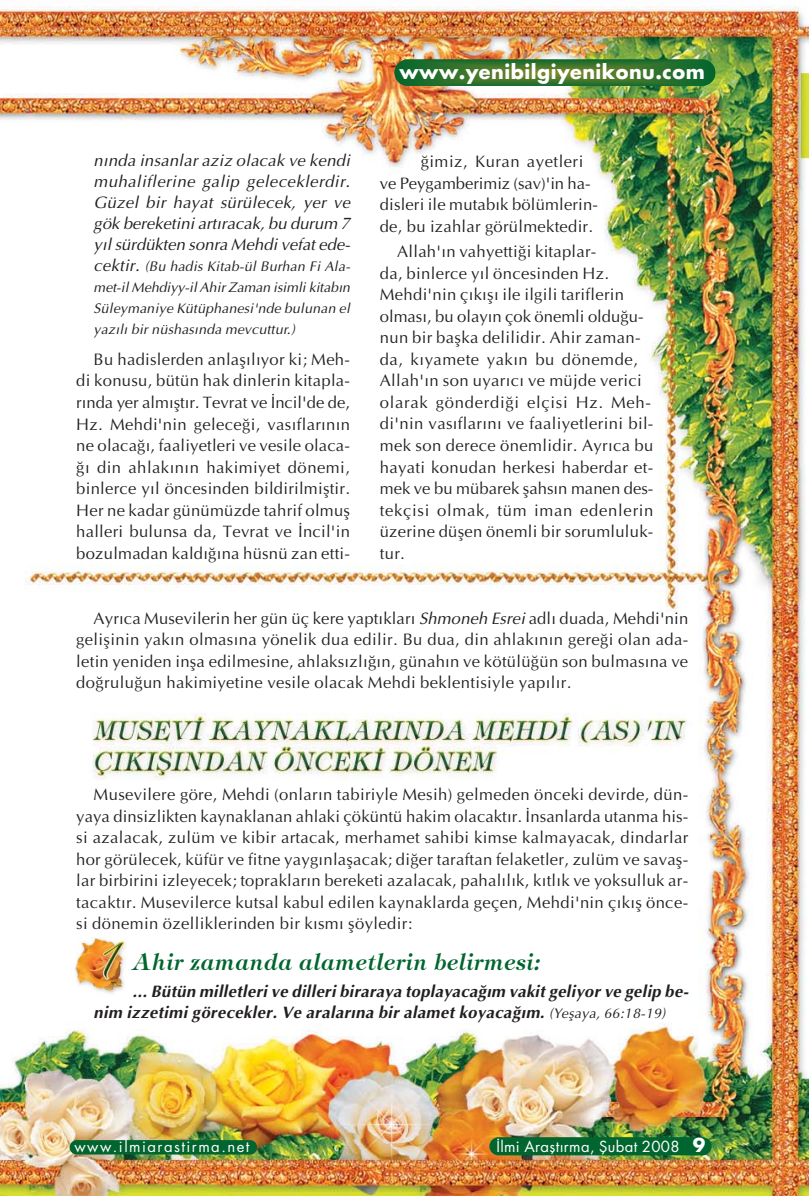
<style>
.page{position:relative;width:809px;height:1196px;background:#fff}
.page>*{position:absolute;margin:0;border:0;box-sizing:border-box;transform-origin:0 0}
.t1{font:22.75px "Tiffany Bold Italic Turk";letter-spacing:.025em;color:#00652e}
.t2{font:19.25px "Futura T Bold";letter-spacing:.025em;color:#fff}
.t3{font:16.62px/21.5px "Optima Turk";letter-spacing:.02em;color:#231f20;text-align:justify}
.t4{font:16.62px/21px "Optima Turk I";color:#231f20;text-align:justify}
.t5{font:16.62px/21px "Optima Turk BI";letter-spacing:.015em;color:#231f20}
.t6{font:14.88px "Futura T Regular";letter-spacing:.025em;color:#fff}
.t7{font:14.88px "Futura T Regular";letter-spacing:.1em;color:#fff}
.t8{font:14px/21px "Optima Turk I";letter-spacing:.015em;color:#231f20;text-align:justify}
.s1{font-size:16.62px}
.s2{font-family:"Optima Turk I"}
.s3{font-family:"Optima Turk I";font-size:14px}
.s4{font-family:"Futura T Bold";font-size:18.38px}
</style>
<div class="page">
<img style="left:0;top:6px;width:808px;height:1189px">
<svg style="left:394px;top:59px;width:321px;height:27px;background:#34722c"></svg>
<div style="left:489px;top:1136px;width:222px;height:19px;background:#00652e;border-radius:9px"></div>
<div style="left:70px;top:1139px;width:187px;height:15px;background:#00652e;border-radius:7px"></div>
<img style="left:68px;top:937px;width:63px;height:57px">
<p class="t4" style="left:94px;top:152px;width:258px">n›nda insanlar aziz olacak ve kendi muhaliflerine galip geleceklerdir.<br>Güzel bir hayat sürülecek, yer ve gök bereketini art›racak, bu durum 7 y›l sürdükten sonra Mehdi vefat ede-</p>
<p class="t8" style="left:94px;top:257px;width:258px"><span class="s1">cektir.</span> (Bu hadis Kitab-ül Burhan Fi Ala&shy;met-il Mehdiyy-il Ahir Zaman isimli kitab›n Süleymaniye Kütüphanesi'nde bulunan el yaz›l› bir nüshas›nda mevcuttur.)</p>
<p class="t3" style="left:76px;top:349px;width:275px;text-indent:17px">Bu hadislerden anlafl›l›yor ki; Meh&shy;di konusu, bütün hak dinlerin kitapla&shy;r›nda yer alm›flt›r. Tevrat ve ‹ncil'de de, Hz. Mehdi'nin gelece¤i, vas›flar›n›n ne olaca¤›, faaliyetleri ve vesile olaca-¤› din ahlak›n›n hakimiyet dönemi, binlerce y›l öncesinden bildirilmifltir.<br>Her ne kadar günümüzde tahrif olmufl halleri bulunsa da, Tevrat ve ‹ncil'in bozulmadan kald›¤›na hüsnü zan etti-</p>
<p class="t2" style="left:399px;top:63px;width:306px">www.yenibilgiyenikonu.com</p>
<p class="t3" style="left:380px;top:151px;width:220px;text-align:left;text-indent:41px">¤imiz, Kuran ayetleri ve Peygamberimiz (sav)'in ha&shy;disleri ile mutab›k bölümlerin&shy;de, bu izahlar görülmektedir.</p>
<p class="t3" style="left:380px;top:241px;width:275px;text-align:left;text-indent:17px">Allah'›n vahyetti¤i kitaplar-<br>da, binlerce y›l öncesinden Hz.<br>Mehdi'nin ç›k›fl› ile ilgili tariflerin olmas›, bu olay›n çok önemli oldu¤u&shy;nun bir baflka delilidir. Ahir zaman&shy;da, k›yamete yak›n bu dönemde, Allah'›n son uyar›c› ve müjde verici olarak gönderdi¤i elçisi Hz. Meh&shy;di'nin vas›flar›n› ve faaliyetlerini bil&shy;mek son derece önemlidir. Ayr›ca bu hayati konudan herkesi haberdar et&shy;mek ve bu mübarek flahs›n manen des&shy;tekçisi olmak, tüm iman edenlerin üzerine düflen önemli bir sorumluluk&shy;tur.</p>
<p class="t3" style="left:76px;top:608px;width:613px;text-indent:17px">Ayr›ca Musevilerin her gün üç kere yapt›klar› <span class="s2">Shmoneh Esrei</span> adl› duada, Mehdi'nin geliflinin yak›n olmas›na yönelik dua edilir. Bu dua, din ahlak›n›n gere¤i olan ada&shy;letin yeniden infla edilmesine, ahlaks›zl›¤›n, günah›n ve kötülü¤ün son bulmas›na ve do¤rulu¤un hakimiyetine vesile olacak Mehdi beklentisiyle yap›l›r.</p>
<p class="t3" style="left:76px;top:784px;width:613px;text-indent:17px">Musevilere göre, Mehdi (onlar›n tabiriyle Mesih) gelmeden önceki devirde, dün&shy;yaya dinsizlikten kaynaklanan ahlaki çöküntü hakim olacakt›r. ‹nsanlarda utanma his&shy;si azalacak, zulüm ve kibir artacak, merhamet sahibi kimse kalmayacak, dindarlar hor görülecek, küfür ve fitne yayg›nlaflacak; di¤er taraftan felaketler, zulüm ve savafl&shy;lar birbirini izleyecek; topraklar›n bereketi azalacak, pahal›l›k, k›tl›k ve yoksulluk ar&shy;tacakt›r. Musevilerce kutsal kabul edilen kaynaklarda geçen, Mehdi'nin ç›k›fl önce&shy;si dönemin özelliklerinden bir k›sm› flöyledir:</p>
<h1 class="t1" style="left:133px;top:952px;width:410px">Ahir zamanda alametlerin belirmesi:</h1>
<p class="t5" style="left:94px;top:982px;width:596px;text-indent:39px">... Bütün milletleri ve dilleri biraraya toplayaca¤›m vakit geliyor ve gelip be&shy;nim izzetimi görecekler. Ve aralar›na bir alamet koyaca¤›m. <span class="s3">(Yeflaya, 66:18-19)</span></p>
<p class="t7" style="left:74px;top:1138px;width:176px">www.ilmiarastirma.net</p>
<p class="t6" style="left:496px;top:1138px;width:210px">‹lmi Araflt›rma, fiubat 2008 <span class="s4">9</span></p>
</div>
